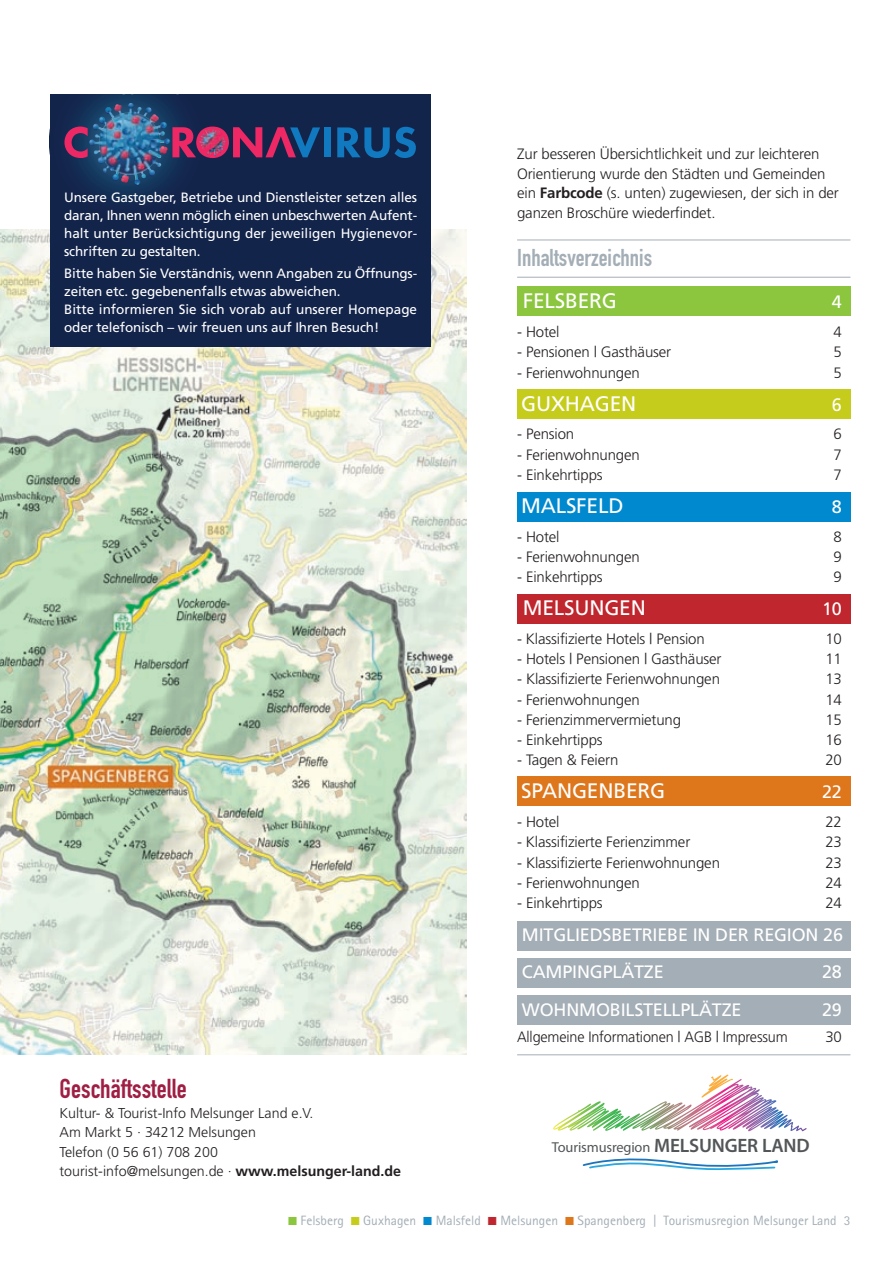
<style>
.page{position:relative;width:893px;height:1263px;background:#fff}
.page>*{position:absolute;margin:0;border:0;box-sizing:border-box;transform-origin:0 0}
.t1{font:27px "DIN Engschrift";color:#9f1f44}
.t2{font:24px "DIN Engschrift";color:#a4aeb6}
.t3{font:21px "Frutiger";letter-spacing:-.01em;color:#fff}
.t4{font:18px/37.2px "Frutiger";letter-spacing:-.01em;color:#fff}
.t5{font:300 15px/19.5px "Frutiger";letter-spacing:-.01em;color:#231f20}
.t6{font:300 15px "Frutiger";letter-spacing:-.01em;color:#231f20;scale:.96 1}
.t7{font:14.4px "Myriad Pro";letter-spacing:-.01em;color:#535658}
.t8{font:300 14.25px/19.5px "Frutiger";color:#231f20}
.t9{font:13.5px/18px "Frutiger";letter-spacing:-.01em;color:#fff;text-align:justify}
.t10{font:13.5px "Rotis Sans Serif";color:#a4aeb6}
.s1{font-weight:700}
.s2{font-weight:600;font-size:19.35px}
</style>
<div class="page">
<img style="left:0;top:230px;width:466px;height:824px">
<div style="left:517px;top:594px;width:333px;height:29px;background:#c0262d"></div>
<div style="left:517px;top:492px;width:333px;height:30px;background:#0089cf"></div>
<div style="left:517px;top:389px;width:333px;height:30px;background:#c5cc1c"></div>
<div style="left:517px;top:286px;width:333px;height:30px;background:#8bc63e"></div>
<div style="left:517px;top:776px;width:333px;height:30px;background:#de761b"></div>
<div style="left:517px;top:958px;width:333px;height:29px;background:#a4aeb6"></div>
<div style="left:517px;top:995px;width:333px;height:30px;background:#a4aeb6"></div>
<div style="left:517px;top:921px;width:333px;height:30px;background:#a4aeb6"></div>
<hr style="left:517px;top:277px;width:333px;height:1px;background:#a4aeb6">
<img style="left:587px;top:1074px;width:188px;height:57px">
<svg style="left:582px;top:1158px;width:196px;height:13px"></svg>
<hr style="left:517px;top:1054px;width:333px;height:1px;background:#a4aeb6">
<hr style="left:517px;top:239px;width:333px;height:1px;background:#a4aeb6">
<div style="left:50px;top:95px;width:381px;height:252px;background:#13244b"></div>
<div style="left:324px;top:127px;width:7px;height:30px;background:#1079bf"></div>
<svg style="left:337px;top:127px;width:79px;height:31px"></svg>
<svg style="left:64px;top:95px;width:256px;height:102px"></svg>
<img style="left:106px;top:104px;width:37px;height:72px">
<img style="left:89px;top:130px;width:17px;height:43px">
<img style="left:199px;top:130px;width:8px;height:19px">
<img style="left:204px;top:149px;width:17px;height:7px">
<p class="t9" style="left:64px;top:189px;width:355px">Unsere Gastgeber, Betriebe und Dienst leister setzen alles daran, Ihnen wenn möglich einen unbeschwerten Aufent&shy;halt unter Berücksichtigung der jeweiligen Hygienevor&shy;schriften zu gestalten.</p>
<p class="t9" style="left:64px;top:265px;width:354px;text-align:left">Bitte haben Sie Verständnis, wenn Angaben zu Öffnungs&shy;zeiten etc. gegebenenfalls etwas abweichen.<br>Bitte informieren Sie sich vorab auf unserer Homepage oder telefonisch – wir freuen uns auf Ihren Besuch!</p>
<h1 class="t1" style="left:60px;top:1079px;width:129px">Geschäftsstelle</h1>
<p class="t8" style="left:60px;top:1104px;width:343px">Kultur- &amp; Tourist-Info Melsunger Land e.V.<br>Am Markt 5 · 34212 Melsungen<br>Telefon (0 56 61) 708 200<br>tourist-info@melsungen.de · <span class="s1">www.melsunger-land.de</span></p>
<p class="t5" style="left:517px;top:146px;width:323px">Zur besseren Übersichtlichkeit und zur leichteren Orien tierung wurde den Städten und Gemeinden ein <span class="s1">Farbcode</span> (s. unten) zugewiesen, der sich in der ganzen Broschüre wiederfindet.</p>
<h2 class="t2" style="left:517px;top:249px;width:137px">Inhaltsverzeichnis</h2>
<h3 class="t3" style="left:523px;top:293px;width:96px">FELSBERG</h3>
<p class="t4" style="left:832px;top:285px;width:12px">4</p>
<p class="t5" style="left:517px;top:323px;width:44px">- Hotel</p>
<p class="t5" style="left:833px;top:323px;width:10px">4</p>
<p class="t5" style="left:517px;top:343px;width:156px">- Pensionen | Gasthäuser</p>
<p class="t5" style="left:833px;top:343px;width:10px">5</p>
<p class="t5" style="left:517px;top:364px;width:124px">- Ferienwohnungen</p>
<p class="t5" style="left:833px;top:364px;width:10px">5</p>
<h3 class="t3" style="left:521px;top:395px;width:117px">GUXHAGEN</h3>
<p class="t4" style="left:832px;top:387px;width:12px">6</p>
<p class="t5" style="left:517px;top:425px;width:59px">- Pension</p>
<p class="t5" style="left:833px;top:425px;width:10px">6</p>
<p class="t5" style="left:517px;top:446px;width:124px">- Ferienwohnungen</p>
<p class="t5" style="left:833px;top:446px;width:10px">7</p>
<p class="t5" style="left:517px;top:466px;width:87px">- Einkehrtipps</p>
<p class="t5" style="left:833px;top:466px;width:10px">7</p>
<h3 class="t3" style="left:521px;top:497px;width:104px">MALSFELD</h3>
<p class="t4" style="left:832px;top:489px;width:12px">8</p>
<p class="t5" style="left:517px;top:528px;width:44px">- Hotel</p>
<p class="t5" style="left:833px;top:528px;width:10px">8</p>
<p class="t5" style="left:517px;top:548px;width:124px">- Ferienwohnungen</p>
<p class="t5" style="left:833px;top:548px;width:10px">9</p>
<p class="t5" style="left:517px;top:568px;width:87px">- Einkehrtipps</p>
<p class="t5" style="left:833px;top:568px;width:10px">9</p>
<h3 class="t3" style="left:523px;top:599px;width:125px">MELSUNGEN</h3>
<p class="t4" style="left:822px;top:592px;width:21px">10</p>
<p class="t5" style="left:517px;top:630px;width:189px">- Klassifizierte Hotels | Pension</p>
<p class="t5" style="left:825px;top:630px;width:18px">10</p>
<p class="t5" style="left:517px;top:650px;width:206px">- Hotels | Pensionen | Gasthäuser</p>
<p class="t5" style="left:825px;top:650px;width:18px">11</p>
<p class="t5" style="left:517px;top:670px;width:204px">- Klassifizierte Ferienwohnungen</p>
<p class="t5" style="left:825px;top:670px;width:18px">13</p>
<p class="t5" style="left:517px;top:691px;width:124px">- Ferienwohnungen</p>
<p class="t5" style="left:825px;top:691px;width:18px">14</p>
<p class="t5" style="left:517px;top:711px;width:166px">- Ferienzimmervermietung</p>
<p class="t5" style="left:825px;top:711px;width:18px">15</p>
<p class="t5" style="left:517px;top:731px;width:87px">- Einkehrtipps</p>
<p class="t5" style="left:825px;top:731px;width:18px">16</p>
<p class="t5" style="left:517px;top:751px;width:103px">- Tagen &amp; Feiern</p>
<p class="t5" style="left:825px;top:751px;width:18px">20</p>
<h3 class="t3" style="left:521px;top:783px;width:146px">SPANGENBERG</h3>
<p class="t4" style="left:822px;top:775px;width:21px">22</p>
<p class="t5" style="left:517px;top:813px;width:44px">- Hotel</p>
<p class="t5" style="left:825px;top:813px;width:18px">22</p>
<p class="t5" style="left:517px;top:833px;width:175px">- Klassifizierte Ferienzimmer</p>
<p class="t5" style="left:825px;top:833px;width:18px">23</p>
<p class="t5" style="left:517px;top:854px;width:204px">- Klassifizierte Ferienwohnungen</p>
<p class="t5" style="left:825px;top:854px;width:18px">23</p>
<p class="t5" style="left:517px;top:874px;width:124px">- Ferienwohnungen</p>
<p class="t5" style="left:825px;top:874px;width:18px">24</p>
<p class="t5" style="left:517px;top:894px;width:87px">- Einkehrtipps</p>
<p class="t5" style="left:825px;top:894px;width:18px">24</p>
<p class="t4" style="left:522px;top:918px;width:323px">MITGLIEDSBETRIEBE IN DER REGION 26<br>CAMPINGPLÄTZE</p>
<p class="t4" style="left:822px;top:955px;width:21px">28</p>
<p class="t4" style="left:522px;top:992px;width:221px">WOHNMOBILSTELLPLÄTZE</p>
<p class="t4" style="left:822px;top:992px;width:21px">29</p>
<p class="t6" style="left:517px;top:1031px;width:283px">Allgemeine Informationen | AGB | Impressum</p>
<p class="t5" style="left:825px;top:1028px;width:18px">30</p>
<p class="t7" style="left:552px;top:1141px;width:259px">Tourismusregion <span class="s2">MELSUNGER LAND</span></p>
<p class="t10" style="left:301px;top:1216px;width:45px">Felsberg</p>
<p class="t10" style="left:363px;top:1216px;width:54px">Guxhagen</p>
<p class="t10" style="left:436px;top:1216px;width:47px">Malsfeld</p>
<p class="t10" style="left:500px;top:1216px;width:59px">Melsungen</p>
<p class="t10" style="left:578px;top:1216px;width:274px">Spangenberg | Tourismusregion Melsunger Land 3</p>
</div>
